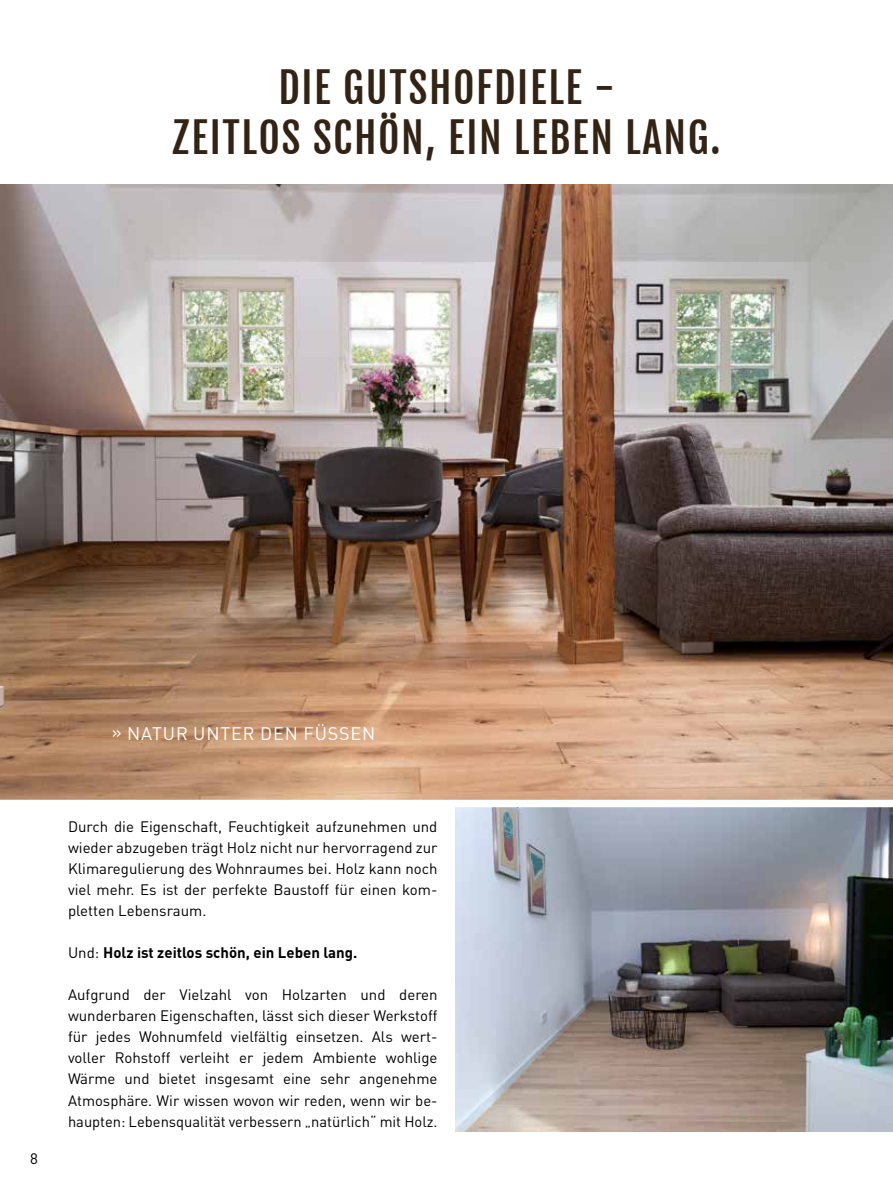
<style>
.page{position:relative;width:893px;height:1191px;background:#fff}
.page>*{position:absolute;margin:0;border:0;box-sizing:border-box;transform-origin:0 0}
.t1{font:41.25px/49.3px "Fjalla One";letter-spacing:.04em;color:#332315;text-align:center}
.t2{font:18px "DIN Pro";letter-spacing:.05em;color:#fff}
.t3{font:15px/21px "DIN Pro";color:#000;text-align:justify}
.t4{font:700 15px "DIN Pro";color:#000}
.s1{font-weight:400}
</style>
<div class="page">
<img style="left:455px;top:807px;width:438px;height:324px">
<img style="left:0;top:185px;width:893px;height:614px">
<h1 class="t1" style="left:172px;top:64px;width:550px">DIE GUTSHOFDIELE -<br>ZEITLOS SCHÖN, EIN LEBEN LANG.</h1>
<p class="t2" style="left:112px;top:721px;width:265px">» NATUR UNTER DEN FÜSSEN</p>
<p class="t3" style="left:30px;top:1147px;width:9px">8</p>
<p class="t3" style="left:68px;top:816px;width:371px">Durch die Eigenschaft, Feuchtigkeit aufzunehmen und wieder abzugeben trägt Holz nicht nur hervorragend zur Klimaregulierung des Wohnraumes bei. Holz kann noch viel mehr. Es ist der perfekte Baustoff für einen kom&shy;pletten Lebensraum.</p>
<p class="t4" style="left:68px;top:943px;width:291px"><span class="s1">Und:</span> Holz ist zeitlos schön, ein Leben lang.</p>
<p class="t3" style="left:68px;top:984px;width:371px">Aufgrund der Vielzahl von Holzarten und deren wunderbaren Eigenschaften, lässt sich dieser Werkstoff für jedes Wohnumfeld vielfältig einsetzen. Als wert&shy;voller Rohstoff verleiht er jedem Ambiente wohlige Wärme und bietet insgesamt eine sehr angenehme Atmosphäre. Wir wissen wovon wir reden, wenn wir be&shy;haupten: Lebensqualität verbessern „natürlich“ mit Holz.</p>
</div>
